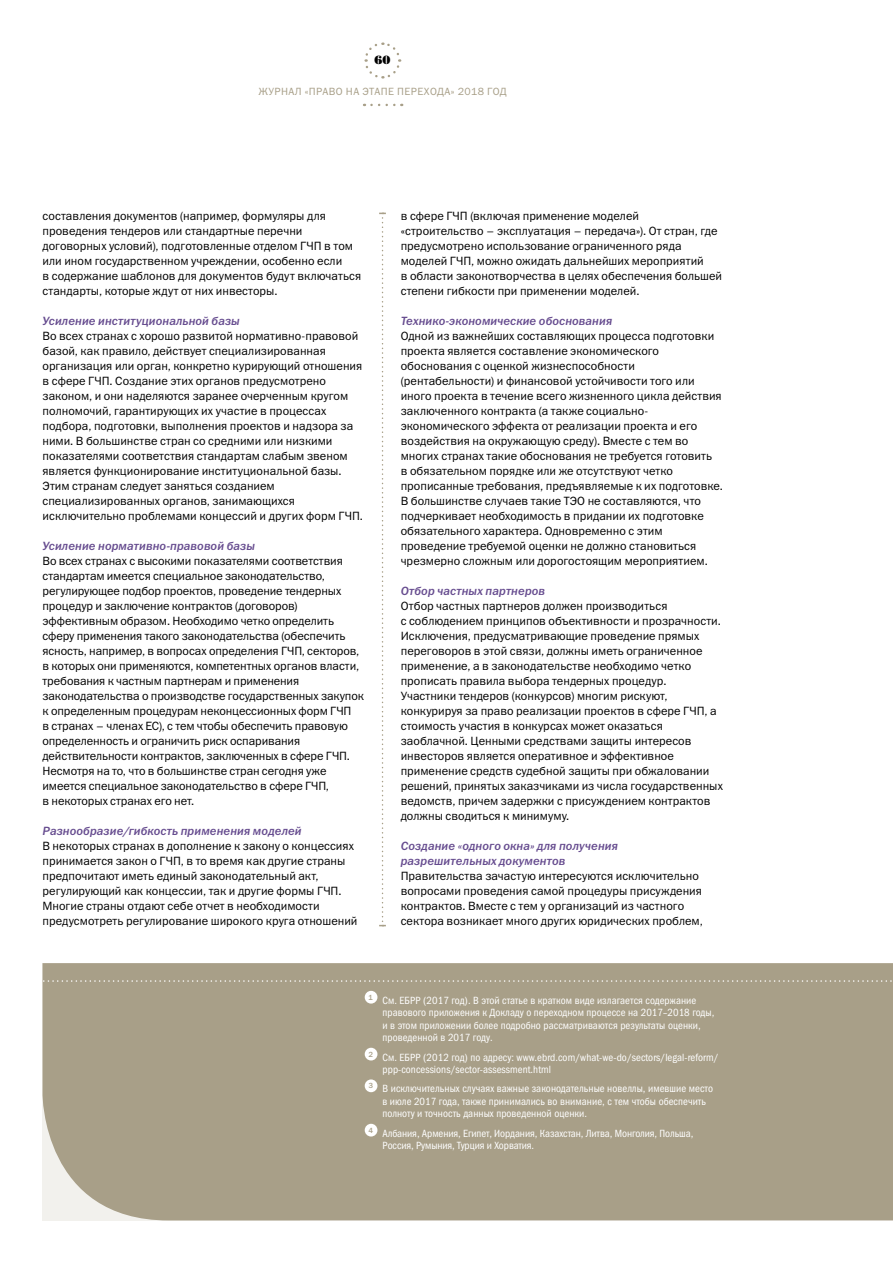
<style>
.page{position:relative;width:893px;height:1263px;background:#fff}
.page>*{position:absolute;margin:0;border:0;box-sizing:border-box;transform-origin:0 0}
.t1{font:12px/15px "Franklin Gothic Book ITC";color:#000}
.t2{font:italic 12px/15px "Franklin Gothic Medium ITC";letter-spacing:.005em;color:#664c8f}
.t3{font:12px "Bodoni Poster";color:#000}
.t4{font:10.5px/12.6px "Franklin Gothic Book Cond ITC";letter-spacing:.005em;color:#fff}
.t5{font:10.5px "Franklin Gothic Book ITC";letter-spacing:.04em;color:#a89f88}
</style>
<div class="page">
<svg style="left:379px;top:213px;width:7px;height:713px"></svg>
<svg style="left:371px;top:104px;width:31px;height:2px"></svg>
<svg style="left:364px;top:42px;width:38px;height:37px"></svg>
<div style="left:43px;top:963px;width:850px;height:257px;background:#a89f88"></div>
<svg style="left:42px;top:980px;width:851px;height:2px;background:#b7b09d"></svg>
<div style="left:365px;top:991px;width:12px;height:12px;background:#fff;border-radius:50%"></div>
<div style="left:365px;top:1048px;width:12px;height:12px;background:#fff;border-radius:50%"></div>
<div style="left:365px;top:1079px;width:12px;height:13px;background:#fff;border-radius:50%"></div>
<div style="left:365px;top:1124px;width:12px;height:12px;background:#fff;border-radius:50%"></div>
<p class="t3" style="left:374px;top:53px;width:18px">60</p>
<p class="t5" style="left:259px;top:85px;width:242px">ЖУРНАЛ «ПРАВО НА ЭТАПЕ ПЕРЕХОДА» 2018 год</p>
<p class="t1" style="left:43px;top:208px;width:320px">составления документов (например, формуляры для проведения тендеров или стандартные перечни договорных условий), подготовленные отделом ГЧП в том или ином государственном учреждении, особенно если<br>в содержание шаблонов для документов будут включаться стандарты, которые ждут от них инвесторы.</p>
<p class="t2" style="left:43px;top:314px;width:199px">Усиление институциональной базы</p>
<p class="t1" style="left:43px;top:328px;width:322px">Во всех странах с хорошо развитой нормативно-правовой базой, как правило, действует специализированная организация или орган, конкретно курирующий отношения в сфере ГЧП. Создание этих органов предусмотрено законом, и они наделяются заранее очерченным кругом полномочий, гарантирующих их участие в процессах подбора, подготовки, выполнения проектов и надзора за ними. В большинстве стран со средними или низкими показателями соответствия стандартам слабым звеном является функционирование институциональной базы.<br>Этим странам следует заняться созданием специализированных органов, занимающихся исключительно проблемами концессий и других форм ГЧП.</p>
<p class="t2" style="left:43px;top:539px;width:214px">Усиление нормативно-правовой базы</p>
<p class="t1" style="left:43px;top:553px;width:323px">Во всех странах с высокими показателями соответствия стандартам имеется специальное законодательство, регулирующее подбор проектов, проведение тендерных процедур и заключение контрактов (договоров) эффективным образом. Необходимо четко определить сферу применения такого законодательства (обеспечить ясность, например, в вопросах определения ГЧП, секторов, в которых они применяются, компетентных органов власти, требования к частным партнерам и применения законодательства о производстве государственных закупок к определенным процедурам неконцессионных форм ГЧП<br>в странах – членах ЕС), с тем чтобы обеспечить правовую определенность и ограничить риск оспаривания действительности контрактов, заключенных в сфере ГЧП.<br>Несмотря на то, что в большинстве стран сегодня уже имеется специальное законодательство в сфере ГЧП,<br>в некоторых странах его нет.</p>
<p class="t2" style="left:43px;top:824px;width:261px">Разнообразие/гибкость применения моделей</p>
<p class="t1" style="left:43px;top:838px;width:317px">В некоторых странах в дополнение к закону о концессиях принимается закон о ГЧП, в то время как другие страны предпочитают иметь единый законодательный акт, регулирующий как концессии, так и другие формы ГЧП.<br>Многие страны отдают себе отчет в необходимости предусмотреть регулирование широкого круга отношений</p>
<p class="t1" style="left:401px;top:208px;width:323px">в сфере ГЧП (включая применение моделей «строительство – эксплуатация – передача»). От стран, где предусмотрено использование ограниченного ряда моделей ГЧП, можно ожидать дальнейших мероприятий<br>в области законотворчества в целях обеспечения большей степени гибкости при применении моделей.</p>
<p class="t2" style="left:401px;top:314px;width:213px">Технико-экономические обоснования</p>
<p class="t1" style="left:401px;top:328px;width:324px">Одной из важнейших составляющих процесса подготовки проекта является составление экономического обоснования с оценкой жизнеспособности (рентабельности) и финансовой устойчивости того или иного проекта в течение всего жизненного цикла действия заключенного контракта (а также социально&shy;экономического эффекта от реализации проекта и его воздействия на окружающую среду). Вместе с тем во многих странах такие обоснования не требуется готовить<br>в обязательном порядке или же отсутствуют четко прописанные требования, предъявляемые к их подготовке.<br>В большинстве случаев такие ТЭО не составляются, что подчеркивает необходимость в придании их подготовке обязательного характера. Одновременно с этим проведение требуемой оценки не должно становиться чрезмерно сложным или дорогостоящим мероприятием.</p>
<p class="t2" style="left:401px;top:584px;width:146px">Отбор частных партнеров</p>
<p class="t1" style="left:401px;top:598px;width:324px">Отбор частных партнеров должен производиться<br>с соблюдением принципов объективности и прозрачности.<br>Исключения, предусматривающие проведение прямых переговоров в этой связи, должны иметь ограниченное применение, а в законодательстве необходимо четко прописать правила выбора тендерных процедур.<br>Участники тендеров (конкурсов) многим рискуют, конкурируя за право реализации проектов в сфере ГЧП, а стоимость участия в конкурсах может оказаться заоблачной. Ценными средствами защиты интересов инвесторов является оперативное и эффективное применение средств судебной защиты при обжаловании решений, принятых заказчиками из числа государственных ведомств, причем задержки с присуждением контрактов должны сводиться к минимуму.</p>
<p class="t2" style="left:401px;top:839px;width:219px">Создание «одного окна» для получения разрешительных документов</p>
<p class="t1" style="left:401px;top:868px;width:304px">Правительства зачастую интересуются исключительно вопросами проведения самой процедуры присуждения контрактов. Вместе с тем у организаций из частного сектора возникает много других юридических проблем,</p>
<p class="t4" style="left:382px;top:994px;width:333px;text-indent:-14px"><sup>1</sup> См. ЕБРР (2017 год). В этой статье в кратком виде излагается содержание правового приложения к Докладу о переходном процессе на 2017–2018 годы, и в этом приложении более подробно рассматриваются результаты оценки, проведенной в 2017 году.</p>
<p class="t4" style="left:382px;top:1051px;width:337px;text-indent:-14px"><sup>2</sup> См. ЕБРР (2012 год) по адресу: www.ebrd.com/what-we-do/sectors/legal-reform/ ppp-concessions/sector-assessment.html</p>
<p class="t4" style="left:382px;top:1082px;width:332px;text-indent:-14px"><sup>3</sup> В исключительных случаях важные законодательные новеллы, имевшие место в июле 2017 года, также принимались во внимание, с тем чтобы обеспечить полноту и точность данных проведенной оценки.</p>
<p class="t4" style="left:382px;top:1127px;width:312px;text-indent:-14px"><sup>4</sup> Албания, Армения, Египет, Иордания, Казахстан, Литва, Монголия, Польша,<br>Россия, Румыния, Турция и Хорватия.</p>
</div>
